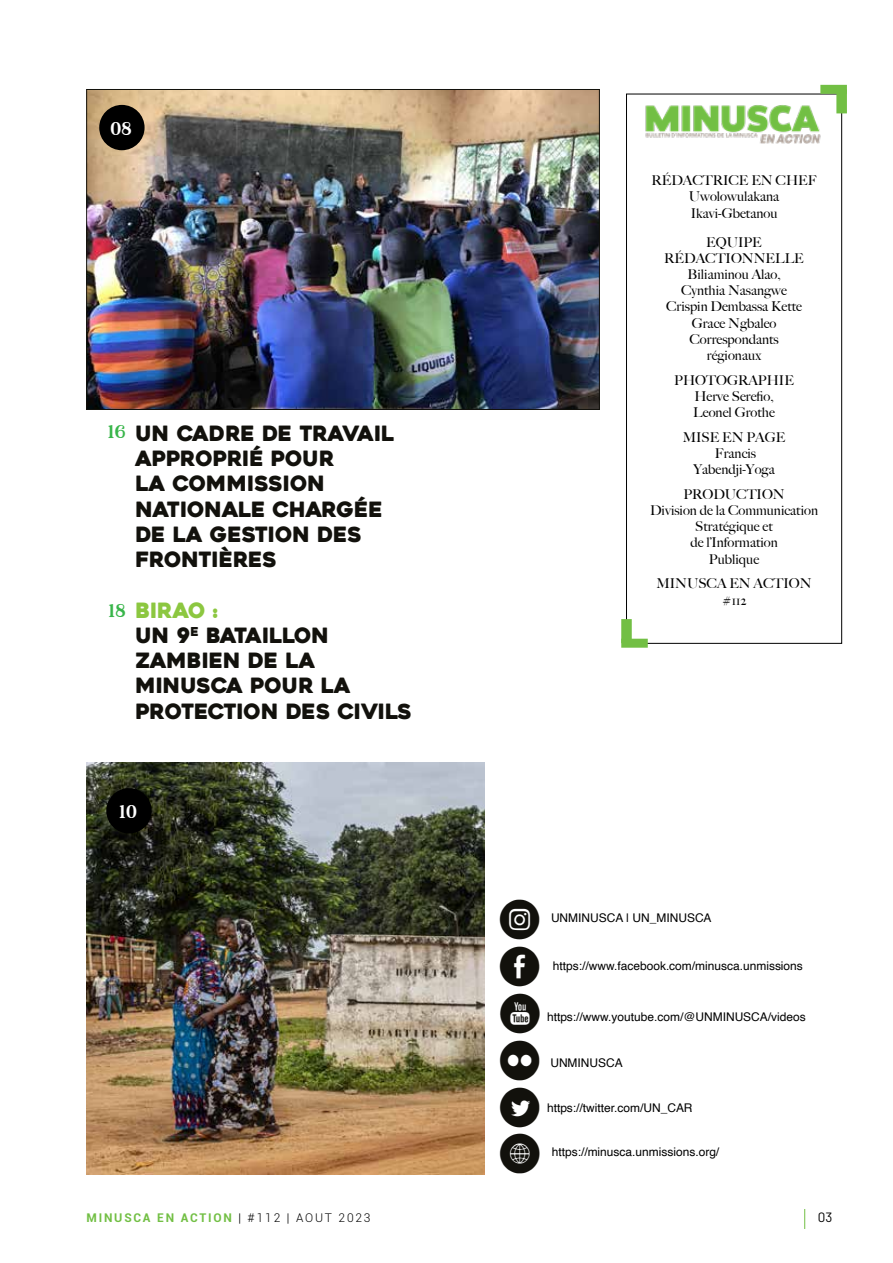
<style>
.page{position:relative;width:893px;height:1263px;background:#fff}
.page>*{position:absolute;margin:0;border:0;box-sizing:border-box;transform-origin:0 0}
.t1{font:39px/46.8px "Social Media Circled";color:#12110c;text-align:justify}
.t2{font:21px/25.2px "Heavitas";color:#12110c}
.t3{font:18px "Magical Source";color:#38b54a}
.t4{font:18px "Magical Source";color:#fff}
.t5{font:500 13.5px/16.2px "Big Caslon";color:#000;text-align:center}
.t6{font:13.5px "Barlow";color:#000}
.t7{font:12px "Helvetica";color:#000}
.t8{font:700 12px "Roboto";letter-spacing:.15em;color:#72bf44}
.s1{color:#8cc740}
.s2{font-weight:300;color:#000}
</style>
<div class="page">
<svg style="left:804px;top:1209px;width:1px;height:20px"></svg>
<img style="left:88px;top:91px;width:510px;height:317px">
<div style="left:86px;top:89px;width:514px;height:321px;border:1px solid #12110c"></div>
<img style="left:86px;top:763px;width:399px;height:411px">
<div style="left:626px;top:94px;width:216px;height:549px;border:1px solid #000"></div>
<img style="left:645px;top:105px;width:176px;height:39px">
<div style="left:621px;top:619px;width:11px;height:24px;background:#72bf44"></div>
<div style="left:621px;top:639px;width:27px;height:9px;background:#72bf44"></div>
<div style="left:836px;top:89px;width:11px;height:24px;background:#72bf44"></div>
<div style="left:820px;top:85px;width:27px;height:9px;background:#72bf44"></div>
<div style="left:99px;top:105px;width:46px;height:45px;background:#000;border-radius:50%"></div>
<div style="left:106px;top:788px;width:46px;height:45px;background:#000;border-radius:50%"></div>
<h3 class="t4" style="left:110px;top:118px;width:23px">08</h3>
<h3 class="t3" style="left:108px;top:421px;width:19px">16</h3>
<h3 class="t3" style="left:109px;top:600px;width:19px">18</h3>
<h2 class="t2" style="left:135px;top:421px;width:260px">UN CADRE DE TRAVAIL<br>APPROPRIÉ POUR<br>LA COMMISSION<br>NATIONALE CHARGÉE<br>DE LA GESTION DES<br>FRONTIÈRES</h2>
<h2 class="t2" style="left:135px;top:598px;width:278px"><span class="s1">BIRAO :<br></span>UN 9<sup>e</sup> BATAILLON<br>ZAMBIEN DE LA<br>MINUSCA POUR LA<br>PROTECTION DES CIVILS</h2>
<h3 class="t4" style="left:120px;top:801px;width:19px">10</h3>
<p class="t8" style="left:86px;top:1209px;width:286px">MINUSCA EN ACTION <span class="s2">| #112 | AOUT 2023</span></p>
<p class="t5" style="left:651px;top:172px;width:167px">RÉDACTRICE EN CHEF<br>Uwolowulakana<br>Ikavi-Gbetanou</p>
<p class="t5" style="left:664px;top:233px;width:141px">EQUIPE<br>RÉDACTIONNELLE<br>Biliaminou Alao,<br>Cynthia Nasangwe<br>Crispin Dembassa Kette<br>Grace Ngbaleo<br>Correspondants régionaux</p>
<p class="t5" style="left:674px;top:371px;width:121px">PHOTOGRAPHIE<br>Herve Serefio,<br>Leonel Grothe</p>
<p class="t5" style="left:683px;top:428px;width:104px">MISE EN PAGE<br>Francis<br>Yabendji-Yoga</p>
<p class="t5" style="left:650px;top:485px;width:169px">PRODUCTION<br>Division de la Communication<br>Stratégique et<br>de l’Information<br>Publique</p>
<p class="t5" style="left:656px;top:575px;width:157px">MINUSCA EN ACTION #112</p>
<h1 class="t1" style="left:500px;top:896px;width:43px">Q E P S D K</h1>
<p class="t7" style="left:551px;top:909px;width:162px">UNMINUSCA | UN_MINUSCA</p>
<p class="t7" style="left:553px;top:956px;width:251px">https://www.facebook.com/minusca.unmissions</p>
<p class="t7" style="left:547px;top:1008px;width:260px">https://www.youtube.com/@UNMINUSCA/videos</p>
<p class="t7" style="left:550px;top:1053px;width:74px">UNMINUSCA</p>
<p class="t7" style="left:547px;top:1098px;width:147px">https://twitter.com/UN_CAR</p>
<p class="t7" style="left:552px;top:1143px;width:169px">https://minusca.unmissions.org/</p>
<p class="t6" style="left:818px;top:1209px;width:16px">03</p>
</div>
